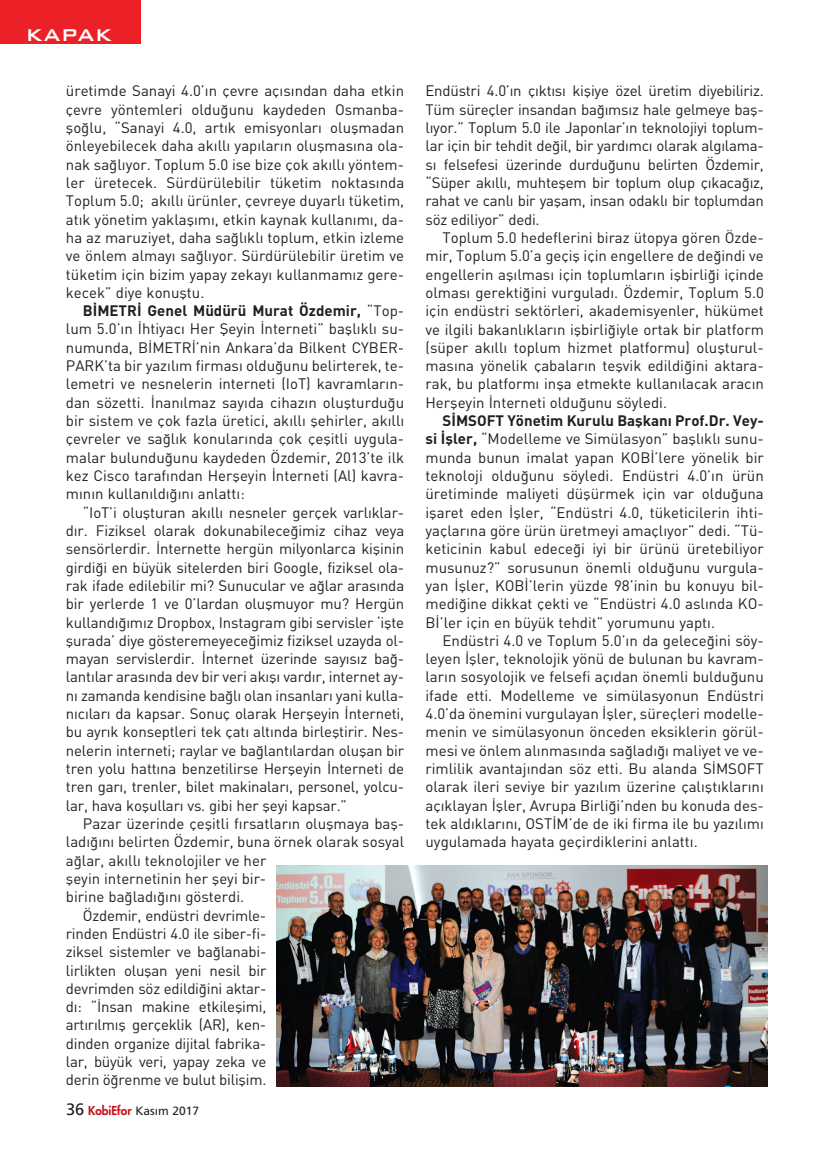
<style>
.page{position:relative;width:830px;height:1149px;background:#fff}
.page>*{position:absolute;margin:0;border:0;box-sizing:border-box;transform-origin:0 0}
.t1{font:22.5px "Karo T";color:#fff}
.t2{font:15px "DINT";color:#231f20}
.t3{font:15px "DINT Bold";color:#231f20}
.t4{font:12px "Frutiger Normal Tr";color:#231f20}
.s1{font-family:"DINT"}
.s2{font-size:16.5px}
.s3{font-family:"Futura Heavy Turk";color:#c4121a}
.s4{font-family:"DINT Bold"}
</style>
<div class="page">
<div style="left:0;top:0;width:141px;height:44px;background:#ec2127"></div>
<img style="left:277px;top:865px;width:489px;height:221px">
<p class="t1" style="left:26px;top:20px;width:89px">KAPAK</p>
<p class="t2" style="left:66px;top:86px;width:339px">üretimde Sanayi 4.0’›n çevre aç›s›ndan daha etkin</p>
<p class="t2" style="left:66px;top:104px;width:339px">çevre yöntemleri oldu¤unu kaydeden Osmanba-</p>
<p class="t2" style="left:66px;top:122px;width:339px">flo¤lu, “Sanayi 4.0, art›k emisyonlar› oluflmadan</p>
<p class="t2" style="left:66px;top:141px;width:339px">önleyebilecek daha ak›ll› yap›lar›n oluflmas›na ola-</p>
<p class="t2" style="left:66px;top:159px;width:339px">nak sa¤l›yor. Toplum 5.0 ise bize çok ak›ll› yöntem-</p>
<p class="t2" style="left:66px;top:177px;width:339px">ler üretecek. Sürdürülebilir tüketim noktas›nda</p>
<p class="t2" style="left:66px;top:195px;width:340px">Toplum 5.0; ak›ll› ürünler, çevreye duyarl› tüketim,</p>
<p class="t2" style="left:66px;top:214px;width:339px">at›k yönetim yaklafl›m›, etkin kaynak kullan›m›, da-</p>
<p class="t2" style="left:66px;top:232px;width:339px">ha az maruziyet, daha sa¤l›kl› toplum, etkin izleme</p>
<p class="t2" style="left:66px;top:250px;width:340px">ve önlem almay› sa¤l›yor. Sürdürülebilir üretim ve</p>
<p class="t2" style="left:66px;top:269px;width:340px">tüketim için bizim yapay zekay› kullanmam›z gere-</p>
<p class="t2" style="left:66px;top:287px;width:140px">kecek” diye konufltu.</p>
<p class="t3" style="left:83px;top:305px;width:322px">B‹METR‹ Genel Müdürü Murat Özdemir, <span class="s1">“Top-</span></p>
<p class="t2" style="left:66px;top:324px;width:339px">lum 5.0’›n ‹htiyac› Her fieyin ‹nterneti” bafll›kl› su-</p>
<p class="t2" style="left:66px;top:342px;width:340px">numunda, B‹METR‹’nin Ankara’da Bilkent CYBER-</p>
<p class="t2" style="left:66px;top:360px;width:340px">PARK’ta bir yaz›l›m firmas› oldu¤unu belirterek, te-</p>
<p class="t2" style="left:66px;top:378px;width:339px">lemetri ve nesnelerin interneti (IoT) kavramlar›n-</p>
<p class="t2" style="left:66px;top:397px;width:339px">dan sözetti. ‹nan›lmaz say›da cihaz›n oluflturdu¤u</p>
<p class="t2" style="left:66px;top:415px;width:340px">bir sistem ve çok fazla üretici, ak›ll› flehirler, ak›ll›</p>
<p class="t2" style="left:66px;top:433px;width:339px">çevreler ve sa¤l›k konular›nda çok çeflitli uygula-</p>
<p class="t2" style="left:66px;top:452px;width:340px">malar bulundu¤unu kaydeden Özdemir, 2013’te ilk</p>
<p class="t2" style="left:66px;top:470px;width:339px">kez Cisco taraf›ndan Herfleyin ‹nterneti (Al) kavra-</p>
<p class="t2" style="left:66px;top:488px;width:180px">m›n›n kullan›ld›¤›n› anlatt›:</p>
<p class="t2" style="left:83px;top:507px;width:322px">“IoT’i oluflturan ak›ll› nesneler gerçek varl›klar-</p>
<p class="t2" style="left:66px;top:525px;width:339px">d›r. Fiziksel olarak dokunabilece¤imiz cihaz veya</p>
<p class="t2" style="left:66px;top:543px;width:339px">sensörlerdir. ‹nternette hergün milyonlarca kiflinin</p>
<p class="t2" style="left:66px;top:561px;width:339px">girdi¤i en büyük sitelerden biri Google, fiziksel ola-</p>
<p class="t2" style="left:66px;top:580px;width:339px">rak ifade edilebilir mi? Sunucular ve a¤lar aras›nda</p>
<p class="t2" style="left:66px;top:598px;width:339px">bir yerlerde 1 ve 0’lardan oluflmuyor mu? Hergün</p>
<p class="t2" style="left:66px;top:616px;width:339px">kulland›¤›m›z Dropbox, Instagram gibi servisler ‘iflte</p>
<p class="t2" style="left:66px;top:635px;width:339px">flurada’ diye gösteremeyece¤imiz fiziksel uzayda ol-</p>
<p class="t2" style="left:66px;top:653px;width:339px">mayan servislerdir. ‹nternet üzerinde say›s›z ba¤-</p>
<p class="t2" style="left:66px;top:671px;width:339px">lant›lar aras›nda dev bir veri ak›fl› vard›r, internet ay-</p>
<p class="t2" style="left:66px;top:690px;width:339px">n› zamanda kendisine ba¤l› olan insanlar› yani kulla-</p>
<p class="t2" style="left:66px;top:708px;width:339px">n›c›lar› da kapsar. Sonuç olarak Herfleyin ‹nterneti,</p>
<p class="t2" style="left:66px;top:726px;width:339px">bu ayr›k konseptleri tek çat› alt›nda birlefltirir. Nes-</p>
<p class="t2" style="left:66px;top:744px;width:339px">nelerin interneti; raylar ve ba¤lant›lardan oluflan bir</p>
<p class="t2" style="left:66px;top:763px;width:339px">tren yolu hatt›na benzetilirse Herfleyin ‹nterneti de</p>
<p class="t2" style="left:66px;top:781px;width:339px">tren gar›, trenler, bilet makinalar›, personel, yolcu-</p>
<p class="t2" style="left:66px;top:799px;width:282px">lar, hava koflullar› vs. gibi her fleyi kapsar.”</p>
<p class="t2" style="left:83px;top:818px;width:323px">Pazar üzerinde çeflitli f›rsatlar›n oluflmaya bafl-</p>
<p class="t2" style="left:66px;top:836px;width:339px">lad›¤›n› belirten Özdemir, buna örnek olarak sosyal</p>
<p class="t2" style="left:66px;top:854px;width:202px">a¤lar, ak›ll› teknolojiler ve her</p>
<p class="t2" style="left:66px;top:873px;width:202px">fleyin internetinin her fleyi bir-</p>
<p class="t2" style="left:66px;top:891px;width:180px">birine ba¤lad›¤›n› gösterdi.</p>
<p class="t2" style="left:83px;top:909px;width:185px">Özdemir, endüstri devrimle-</p>
<p class="t2" style="left:66px;top:927px;width:202px">rinden Endüstri 4.0 ile siber-fi-</p>
<p class="t2" style="left:66px;top:946px;width:202px">ziksel sistemler ve ba¤lanabi-</p>
<p class="t2" style="left:66px;top:964px;width:202px">lirlikten oluflan yeni nesil bir</p>
<p class="t2" style="left:66px;top:982px;width:202px">devrimden söz edildi¤ini aktar-</p>
<p class="t2" style="left:66px;top:1001px;width:202px">d›: “‹nsan makine etkileflimi,</p>
<p class="t2" style="left:66px;top:1019px;width:202px">art›r›lm›fl gerçeklik (AR), ken-</p>
<p class="t2" style="left:66px;top:1037px;width:202px">dinden organize dijital fabrika-</p>
<p class="t2" style="left:66px;top:1056px;width:202px">lar, büyük veri, yapay zeka ve</p>
<p class="t2" style="left:66px;top:1074px;width:202px">derin ö¤renme ve bulut biliflim.</p>
<p class="t4" style="left:66px;top:1105px;width:135px"><span class="s2">36</span> <span class="s3">KobiEfor</span> Kas›m 2017</p>
<p class="t2" style="left:425px;top:86px;width:339px">Endüstri 4.0’›n ç›kt›s› kifliye özel üretim diyebiliriz.</p>
<p class="t2" style="left:425px;top:104px;width:339px">Tüm süreçler insandan ba¤›ms›z hale gelmeye bafl-</p>
<p class="t2" style="left:425px;top:122px;width:339px">l›yor.” Toplum 5.0 ile Japonlar’›n teknolojiyi toplum-</p>
<p class="t2" style="left:425px;top:141px;width:339px">lar için bir tehdit de¤il, bir yard›mc› olarak alg›lama-</p>
<p class="t2" style="left:425px;top:159px;width:339px">s› felsefesi üzerinde durdu¤unu belirten Özdemir,</p>
<p class="t2" style="left:425px;top:177px;width:339px">“Süper ak›ll›, muhteflem bir toplum olup ç›kaca¤›z,</p>
<p class="t2" style="left:425px;top:195px;width:339px">rahat ve canl› bir yaflam, insan odakl› bir toplumdan</p>
<p class="t2" style="left:425px;top:214px;width:116px">söz ediliyor” dedi.</p>
<p class="t2" style="left:442px;top:232px;width:323px">Toplum 5.0 hedeflerini biraz ütopya gören Özde-</p>
<p class="t2" style="left:425px;top:250px;width:340px">mir, Toplum 5.0’a geçifl için engellere de de¤indi ve</p>
<p class="t2" style="left:425px;top:269px;width:340px">engellerin afl›lmas› için toplumlar›n iflbirli¤i içinde</p>
<p class="t2" style="left:425px;top:287px;width:340px">olmas› gerekti¤ini vurgulad›. Özdemir, Toplum 5.0</p>
<p class="t2" style="left:425px;top:305px;width:340px">için endüstri sektörleri, akademisyenler, hükümet</p>
<p class="t2" style="left:425px;top:324px;width:340px">ve ilgili bakanl›klar›n iflbirli¤iyle ortak bir platform</p>
<p class="t2" style="left:425px;top:342px;width:339px">(süper ak›ll› toplum hizmet platformu) oluflturul-</p>
<p class="t2" style="left:425px;top:360px;width:340px">mas›na yönelik çabalar›n teflvik edildi¤ini aktara-</p>
<p class="t2" style="left:425px;top:378px;width:340px">rak, bu platform› infla etmekte kullan›lacak arac›n</p>
<p class="t2" style="left:425px;top:397px;width:243px">Herfleyin ‹nterneti oldu¤unu söyledi.</p>
<p class="t3" style="left:442px;top:415px;width:322px">S‹MSOFT Yönetim Kurulu Baflkan› Prof.Dr. Vey-</p>
<p class="t2" style="left:425px;top:433px;width:339px"><span class="s4">si ‹fller,</span> “Modelleme ve Simülasyon” bafll›kl› sunu-</p>
<p class="t2" style="left:425px;top:452px;width:339px">munda bunun imalat yapan KOB‹’lere yönelik bir</p>
<p class="t2" style="left:425px;top:470px;width:339px">teknoloji oldu¤unu söyledi. Endüstri 4.0’›n ürün</p>
<p class="t2" style="left:425px;top:488px;width:340px">üretiminde maliyeti düflürmek için var oldu¤una</p>
<p class="t2" style="left:425px;top:507px;width:340px">iflaret eden ‹fller, “Endüstri 4.0, tüketicilerin ihti-</p>
<p class="t2" style="left:425px;top:525px;width:340px">yaçlar›na göre ürün üretmeyi amaçl›yor” dedi. “Tü-</p>
<p class="t2" style="left:425px;top:543px;width:340px">keticinin kabul edece¤i iyi bir ürünü üretebiliyor</p>
<p class="t2" style="left:425px;top:561px;width:339px">musunuz?” sorusunun önemli oldu¤unu vurgula-</p>
<p class="t2" style="left:425px;top:580px;width:340px">yan ‹fller, KOB‹’lerin yüzde 98’inin bu konuyu bil-</p>
<p class="t2" style="left:425px;top:598px;width:340px">medi¤ine dikkat çekti ve “Endüstri 4.0 asl›nda KO-</p>
<p class="t2" style="left:425px;top:616px;width:291px">B‹’ler için en büyük tehdit” yorumunu yapt›.</p>
<p class="t2" style="left:442px;top:635px;width:323px">Endüstri 4.0 ve Toplum 5.0’›n da gelece¤ini söy-</p>
<p class="t2" style="left:425px;top:653px;width:339px">leyen ‹fller, teknolojik yönü de bulunan bu kavram-</p>
<p class="t2" style="left:425px;top:671px;width:339px">lar›n sosyolojik ve felsefi aç›dan önemli buldu¤unu</p>
<p class="t2" style="left:425px;top:690px;width:339px">ifade etti. Modelleme ve simülasyonun Endüstri</p>
<p class="t2" style="left:425px;top:708px;width:340px">4.0’da önemini vurgulayan ‹fller, süreçleri modelle-</p>
<p class="t2" style="left:425px;top:726px;width:339px">menin ve simülasyonun önceden eksiklerin görül-</p>
<p class="t2" style="left:425px;top:744px;width:339px">mesi ve önlem al›nmas›nda sa¤lad›¤› maliyet ve ve-</p>
<p class="t2" style="left:425px;top:763px;width:339px">rimlilik avantaj›ndan söz etti. Bu alanda S‹MSOFT</p>
<p class="t2" style="left:425px;top:781px;width:340px">olarak ileri seviye bir yaz›l›m üzerine çal›flt›klar›n›</p>
<p class="t2" style="left:425px;top:799px;width:340px">aç›klayan ‹fller, Avrupa Birli¤i’nden bu konuda des-</p>
<p class="t2" style="left:425px;top:818px;width:340px">tek ald›klar›n›, OST‹M’de de iki firma ile bu yaz›l›m›</p>
<p class="t2" style="left:425px;top:836px;width:273px">uygulamada hayata geçirdiklerini anlatt›.</p>
</div>
